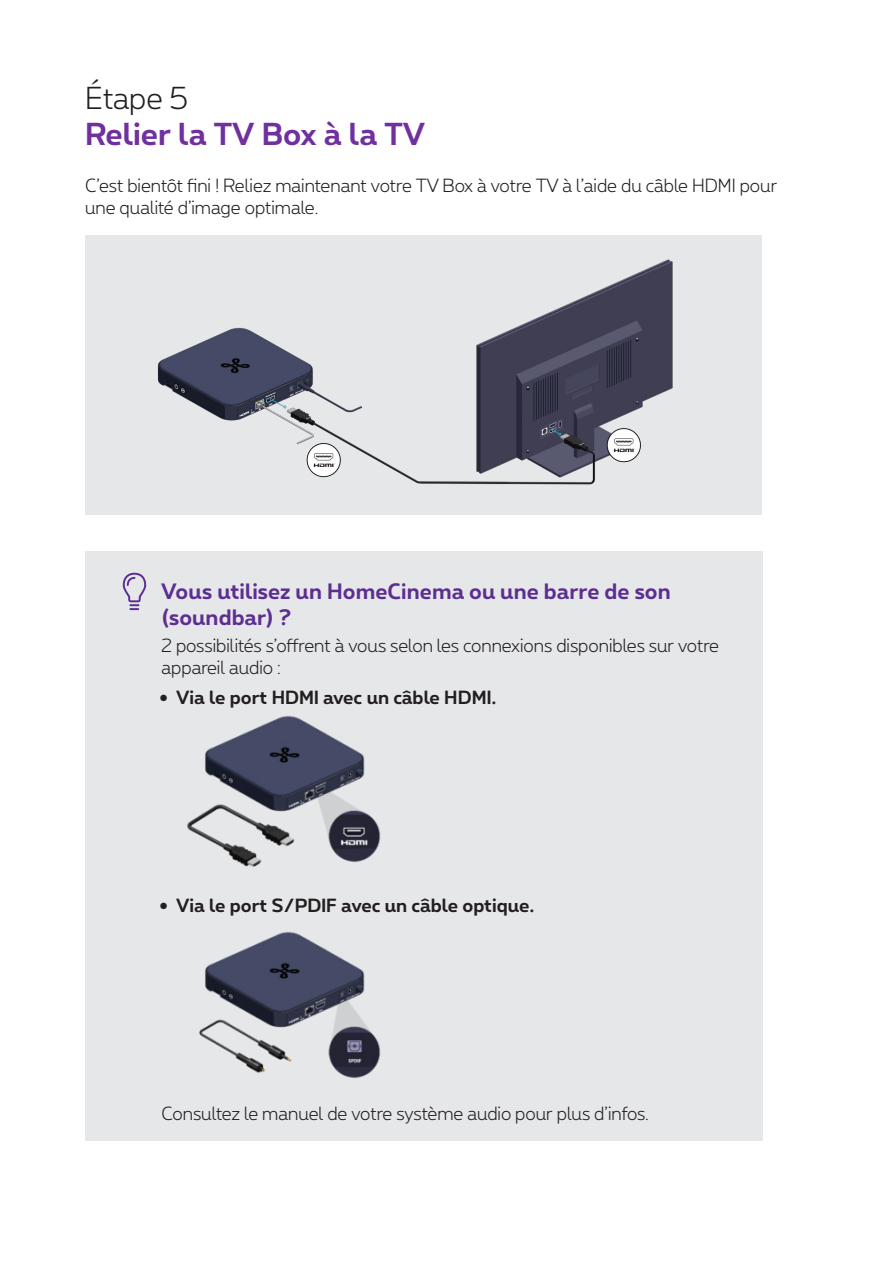
<style>
.page{position:relative;width:893px;height:1263px;background:#fff}
.page>*{position:absolute;margin:0;border:0;box-sizing:border-box;transform-origin:0 0}
.Heading_1_light{font:700 30px/36px "Proximus";color:#7030a0}
.Heading_3{font:700 21px/25.2px "Proximus";letter-spacing:.005em;color:#5c2e91}
.List_Paragraph{font:300 18px/21.6px "Proximus";color:#231f20}
.t1{font:700 18px "Proximus";color:#231f20}
.s1{font-weight:300;color:#231f20}
</style>
<div class="page">
<div style="left:85px;top:235px;width:676px;height:280px;background:#e6e7e9"></div>
<img style="left:157px;top:259px;width:516px;height:226px">
<div style="left:85px;top:551px;width:677px;height:590px;background:#e6e7e9"></div>
<svg style="left:123px;top:573px;width:23px;height:37px"></svg>
<img style="left:187px;top:715px;width:194px;height:152px">
<img style="left:199px;top:931px;width:182px;height:147px">
<p class="Heading_1_light" style="left:85px;top:78px;width:342px"><span class="s1">Étape 5<br></span>Relier la TV Box à la TV</p>
<p class="List_Paragraph" style="left:85px;top:174px;width:694px">C’est bientôt fini ! Reliez maintenant votre TV Box à votre TV à l’aide du câble HDMI pour une qualité d’image optimale.</p>
<p class="Heading_3" style="left:161px;top:577px;width:511px">Vous utilisez un HomeCinema ou une barre de son (soundbar) ?</p>
<p class="List_Paragraph" style="left:162px;top:634px;width:559px">2 possibilités s’offrent à vous selon les connexions disponibles sur votre appareil audio :</p>
<p class="t1" style="left:160px;top:684px;width:338px">● Via le port HDMI avec un câble HDMI.</p>
<p class="t1" style="left:160px;top:892px;width:376px">● Via le port S/PDIF avec un câble optique.</p>
<p class="List_Paragraph" style="left:162px;top:1101px;width:489px">Consultez le manuel de votre système audio pour plus d’infos.</p>
</div>
